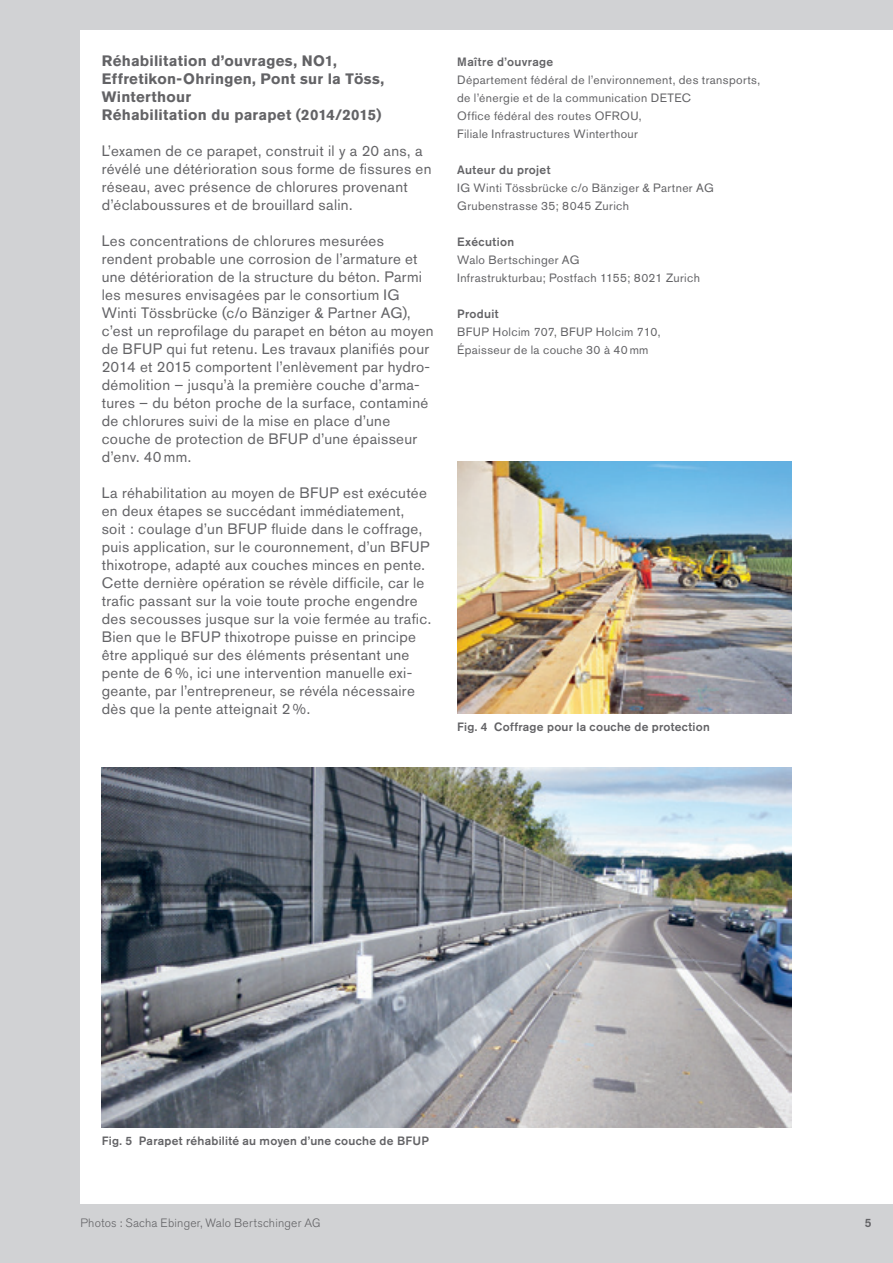
<style>
.page{position:relative;width:893px;height:1263px;background:#d1d2d4}
.page>*{position:absolute;margin:0;border:0;box-sizing:border-box;transform-origin:0 0}
.t1{font:15px/18px "Akzidenz Grotesk BE";letter-spacing:.02em;color:#636366}
.t2{font:700 15px/18px "Akzidenz Grotesk BE";letter-spacing:.02em;color:#636366}
.t3{font:12px/18px "Akzidenz Grotesk BE";letter-spacing:.03em;color:#636366}
.t4{font:500 12px "Akzidenz Grotesk BE";letter-spacing:.025em;color:#636366}
.t5{font:300 12px "Akzidenz Grotesk BE";letter-spacing:.02em;color:#636366}
</style>
<div class="page">
<div style="left:80px;top:30px;width:813px;height:1173px;background:#fff"></div>
<img style="left:457px;top:462px;width:335px;height:252px">
<img style="left:102px;top:768px;width:689px;height:360px">
<p class="t2" style="left:102px;top:52px;width:284px">Réhabilitation d’ouvrages, NO1,<br>Effretikon-Ohringen, Pont sur la Töss,<br>Winterthour<br>Réhabilitation du parapet (2014/2015)</p>
<p class="t1" style="left:102px;top:141px;width:331px">L’examen de ce parapet, construit il y a 20 ans, a révélé une détérioration sous forme de fissures en réseau, avec présence de chlorures provenant d’éclaboussures et de brouillard salin.</p>
<p class="t1" style="left:102px;top:231px;width:333px">Les concentrations de chlorures mesurées rendent probable une corrosion de l’armature et une détérioration de la structure du béton. Parmi les mesures envisagées par le consortium IG Winti Tössbrücke (c/o Bänziger &amp; Partner AG), c’est un reprofilage du parapet en béton au moyen de BFUP qui fut retenu. Les travaux planifiés pour 2014 et 2015 comportent l’enlèvement par hydro&shy;démolition – jusqu’à la première couche d’arma&shy;tures – du béton proche de la surface, contaminé de chlorures suivi de la mise en place d’une couche de protection de BFUP d’une épaisseur d’env. 40 mm.</p>
<p class="t1" style="left:102px;top:483px;width:331px">La réhabilitation au moyen de BFUP est exécutée en deux étapes se succédant immédiatement, soit : coulage d’un BFUP fluide dans le coffrage, puis application, sur le couronnement, d’un BFUP thixotrope, adapté aux couches minces en pente.<br>Cette dernière opération se révèle difficile, car le trafic passant sur la voie toute proche engendre des secousses jusque sur la voie fermée au trafic.<br>Bien que le BFUP thixotrope puisse en principe être appliqué sur des éléments présentant une pente de 6 %, ici une intervention manuelle exi&shy;geante, par l’entrepreneur, se révéla nécessaire dès que la pente atteignait 2 %.</p>
<p class="t4" style="left:457px;top:54px;width:98px">Maître d’ouvrage</p>
<p class="t3" style="left:457px;top:71px;width:305px">Département fédéral de l’environnement, des transports, de l’énergie et de la communication DETEC<br>Office fédéral des routes OFROU,<br>Filiale Infrastructures Winterthour</p>
<p class="t4" style="left:457px;top:162px;width:95px">Auteur du projet</p>
<p class="t3" style="left:457px;top:179px;width:258px">IG Winti Tössbrücke c/o Bänziger &amp; Partner AG<br>Grubenstrasse 35; 8045 Zurich</p>
<p class="t4" style="left:457px;top:234px;width:59px">Exécution</p>
<p class="t3" style="left:457px;top:251px;width:244px">Walo Bertschinger AG<br>Infrastrukturbau; Postfach 1155; 8021 Zurich</p>
<p class="t4" style="left:457px;top:306px;width:43px">Produit</p>
<p class="t3" style="left:457px;top:323px;width:205px">BFUP Holcim 707, BFUP Holcim 710,<br>Épaisseur de la couche 30 à 40 mm</p>
<p class="t4" style="left:457px;top:720px;width:254px">Fig. 4 Coffrage pour la couche de protection</p>
<p class="t4" style="left:102px;top:1134px;width:329px">Fig. 5 Parapet réhabilité au moyen d’une couche de BFUP</p>
<p class="t5" style="left:80px;top:1216px;width:242px">Photos : Sacha Ebinger, Walo Bertschinger AG</p>
<p class="t4" style="left:865px;top:1215px;width:8px">5</p>
</div>
